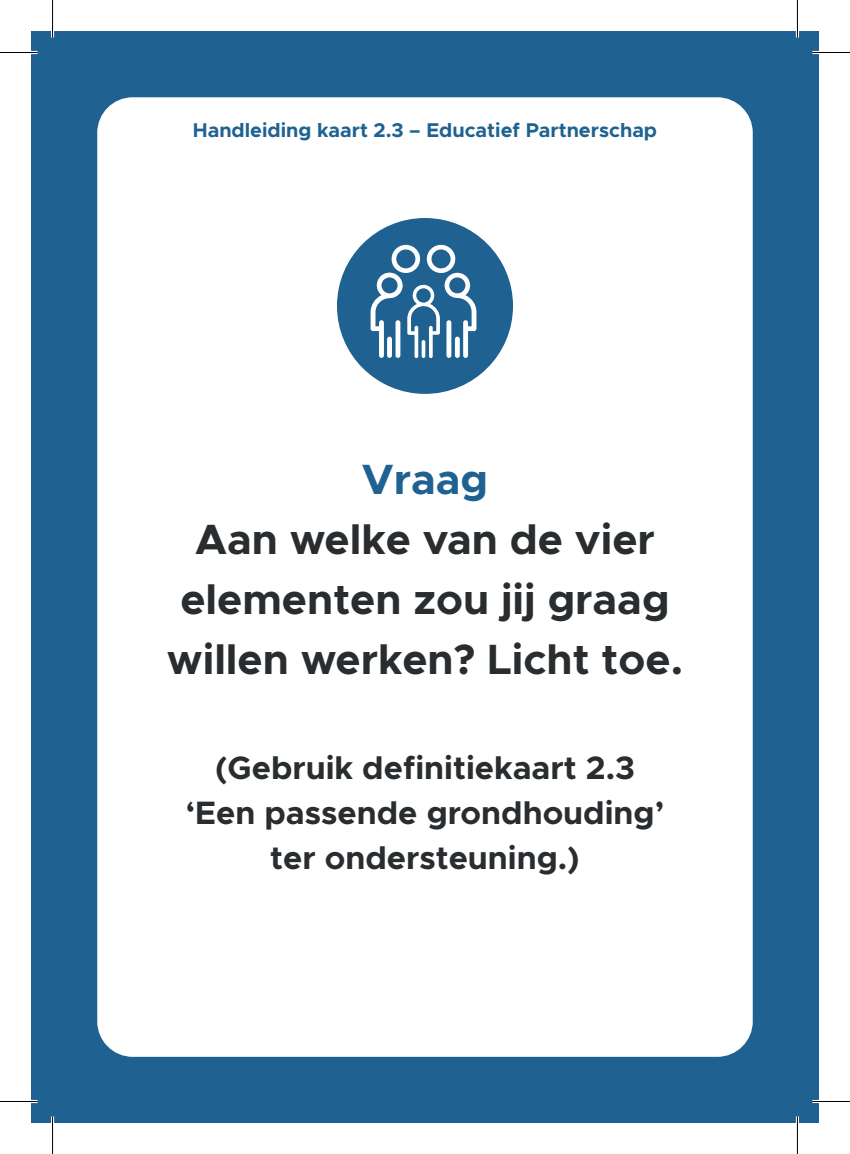
<style>
.page{position:relative;width:850px;height:1154px;background:#fff}
.page>*{position:absolute;margin:0;border:0;box-sizing:border-box;transform-origin:0 0}
.t1{font:700 42.5px/60px "Metropolis";color:#292d2f;text-align:center}
.t2{font:700 42.5px "Metropolis";color:#1f6292}
.t3{font:700 32.5px/45px "Metropolis";color:#292d2f;text-align:center}
.t4{font:700 20px "Metropolis";color:#1f6292}
</style>
<div class="page">
<div style="left:31px;top:31px;width:787px;height:1092px;background:#1f6292"></div>
<div style="left:97px;top:97px;width:655px;height:960px;background:#fff;border-radius:35px"></div>
<div style="left:337px;top:218px;width:175px;height:176px;background:#1f6292;border-radius:50%"></div>
<svg style="left:370px;top:245px;width:106px;height:113px"></svg>
<div style="left:446px;top:320px;width:5px;height:38px;background:#fff;border-radius:2px"></div>
<div style="left:454px;top:337px;width:5px;height:21px;background:#fff;border-radius:2px"></div>
<hr style="left:0;top:51px;width:38px;height:3px;background:#fff">
<hr style="left:812px;top:51px;width:37px;height:3px;background:#fff">
<hr style="left:0;top:1100px;width:38px;height:3px;background:#fff">
<hr style="left:812px;top:1100px;width:37px;height:3px;background:#fff">
<hr style="left:51px;top:0;width:3px;height:38px;background:#fff">
<hr style="left:51px;top:1116px;width:3px;height:38px;background:#fff">
<hr style="left:795px;top:0;width:3px;height:38px;background:#fff">
<hr style="left:795px;top:1116px;width:3px;height:38px;background:#fff">
<hr style="left:0;top:52px;width:38px;height:1px;background:#000">
<hr style="left:812px;top:52px;width:37px;height:1px;background:#000">
<hr style="left:0;top:1101px;width:38px;height:1px;background:#000">
<hr style="left:812px;top:1101px;width:37px;height:1px;background:#000">
<hr style="left:52px;top:0;width:1px;height:38px;background:#000">
<hr style="left:52px;top:1116px;width:1px;height:38px;background:#000">
<hr style="left:796px;top:0;width:1px;height:38px;background:#000">
<hr style="left:796px;top:1116px;width:1px;height:38px;background:#000">
<p class="t4" style="left:193px;top:117px;width:465px">Handleiding kaart 2.3 – Educatief Partnerschap</p>
<h1 class="t2" style="left:361px;top:453px;width:128px">Vraag</h1>
<h1 class="t1" style="left:167px;top:510px;width:517px">Aan welke van de vier elementen zou jij graag willen werken? Licht toe.</h1>
<p class="t3" style="left:186px;top:746px;width:479px">(Gebruik definitiekaart 2.3 ‘Een passende grondhouding’ ter ondersteuning.)</p>
</div>
